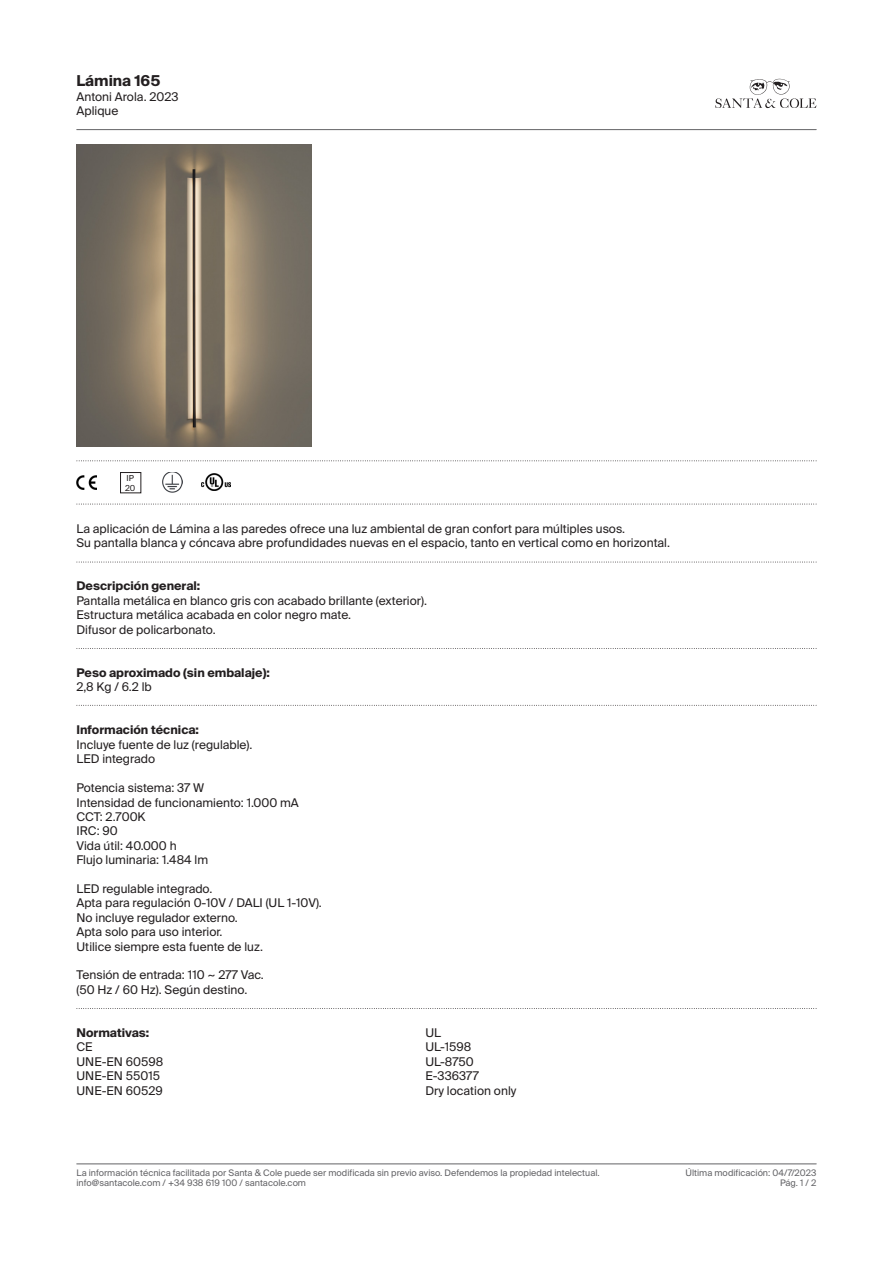
<style>
.page{position:relative;width:893px;height:1263px;background:#fff}
.page>*{position:absolute;margin:0;border:0;box-sizing:border-box;transform-origin:0 0}
.t1{font:700 15px "Suisse Intl";color:#231f20}
.t2{font:12px/14.4px "Suisse Intl";color:#231f20}
.t3{font:700 12px "Suisse Intl";color:#231f20}
.t4{font:9px "Suisse Intl";color:#636366}
.t5{font:8.25px "Suisse Intl";color:#231f20}
.s1{font-weight:700}
</style>
<div class="page">
<svg style="left:715px;top:79px;width:101px;height:29px"></svg>
<hr style="left:77px;top:129px;width:739px;height:1px;background:#636366">
<hr style="left:77px;top:1163px;width:739px;height:1px;background:#636366">
<svg style="left:77px;top:460px;width:740px;height:1px"></svg>
<svg style="left:77px;top:504px;width:740px;height:1px"></svg>
<svg style="left:77px;top:705px;width:740px;height:1px"></svg>
<svg style="left:77px;top:648px;width:740px;height:1px"></svg>
<svg style="left:77px;top:562px;width:740px;height:1px"></svg>
<img style="left:77px;top:475px;width:19px;height:14px">
<img style="left:162px;top:472px;width:21px;height:20px">
<img style="left:201px;top:473px;width:30px;height:18px">
<svg style="left:77px;top:1008px;width:740px;height:1px"></svg>
<img style="left:77px;top:144px;width:234px;height:302px">
<div style="left:120px;top:472px;width:21px;height:21px;border:1px solid #231f20"></div>
<p class="t1" style="left:77px;top:72px;width:85px">Lámina 165</p>
<p class="t2" style="left:77px;top:89px;width:104px">Antoni Arola. 2023<br>Aplique</p>
<p class="t5" style="left:126px;top:473px;width:9px">IP</p>
<p class="t5" style="left:125px;top:483px;width:12px">20</p>
<p class="t2" style="left:77px;top:521px;width:550px">La aplicación de Lámina a las paredes ofrece una luz ambiental de gran confort para múltiples usos.</p>
<p class="t2" style="left:77px;top:536px;width:595px">Su pantalla blanca y cóncava abre profundidades nuevas en el espacio, tanto en vertical como en horizontal.</p>
<p class="t2" style="left:77px;top:579px;width:352px"><span class="s1">Descripción general:<br></span>Pantalla metálica en blanco gris con acabado brillante (exterior).</p>
<p class="t2" style="left:77px;top:608px;width:276px">Estructura metálica acabada en color negro mate.</p>
<p class="t2" style="left:77px;top:622px;width:141px">Difusor de policarbonato.</p>
<p class="t3" style="left:77px;top:666px;width:195px">Peso aproximado (sin embalaje):</p>
<p class="t2" style="left:77px;top:680px;width:77px">2,8 Kg / 6.2 lb</p>
<p class="t2" style="left:77px;top:723px;width:177px"><span class="s1">Información técnica:<br></span>Incluye fuente de luz (regulable).</p>
<p class="t2" style="left:77px;top:752px;width:80px">LED integrado</p>
<p class="t2" style="left:77px;top:781px;width:224px">Potencia sistema: 37 W<br>Intensidad de funcionamiento: 1.000 mA</p>
<p class="t2" style="left:77px;top:809px;width:102px">CCT: 2.700K<br>IRC: 90<br>Vida útil: 40.000 h</p>
<p class="t2" style="left:77px;top:853px;width:133px">Flujo luminaria: 1.484 lm</p>
<p class="t2" style="left:77px;top:881px;width:137px">LED regulable integrado.</p>
<p class="t2" style="left:77px;top:896px;width:247px">Apta para regulación 0-10V / DALI (UL 1-10V).</p>
<p class="t2" style="left:77px;top:910px;width:163px">No incluye regulador externo.</p>
<p class="t2" style="left:77px;top:925px;width:147px">Apta solo para uso interior.</p>
<p class="t2" style="left:77px;top:939px;width:188px">Utilice siempre esta fuente de luz.</p>
<p class="t2" style="left:77px;top:968px;width:189px">Tensión de entrada: 110 ~ 277 Vac. (50 Hz / 60 Hz). Según destino.</p>
<p class="t2" style="left:77px;top:1025px;width:88px"><span class="s1">Normativas:<br></span>CE<br>UNE-EN 60598</p>
<p class="t2" style="left:77px;top:1069px;width:85px">UNE-EN 55015</p>
<p class="t2" style="left:77px;top:1083px;width:88px">UNE-EN 60529</p>
<p class="t2" style="left:425px;top:1025px;width:17px">UL</p>
<p class="t2" style="left:425px;top:1040px;width:47px">UL-1598</p>
<p class="t2" style="left:425px;top:1054px;width:50px">UL-8750</p>
<p class="t2" style="left:425px;top:1069px;width:55px">E-336377</p>
<p class="t2" style="left:425px;top:1083px;width:92px">Dry location only</p>
<p class="t4" style="left:77px;top:1167px;width:525px">La información técnica facilitada por Santa &amp; Cole puede ser modificada sin previo aviso. Defendemos la propiedad intelectual.</p>
<p class="t4" style="left:685px;top:1167px;width:132px">Última modificación: 04/7/2023</p>
<p class="t4" style="left:77px;top:1178px;width:231px">info@santacole.com / +34 938 619 100 / santacole.com</p>
<p class="t4" style="left:780px;top:1178px;width:38px">Pág. 1 / 2</p>
</div>
